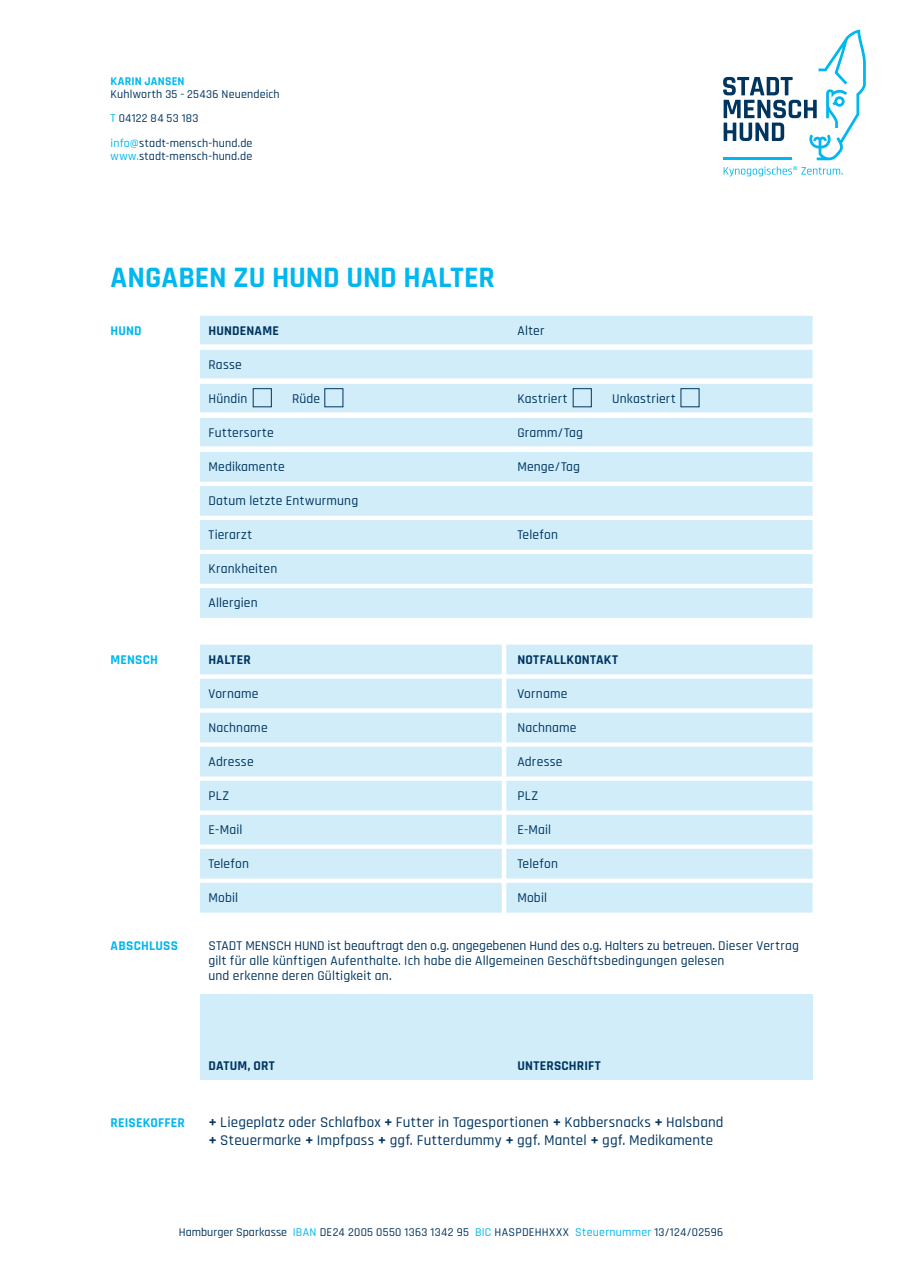
<style>
.page{position:relative;width:902px;height:1272px;background:#fff}
.page>*{position:absolute;margin:0;border:0;box-sizing:border-box;transform-origin:0 0}
.t1{font:700 30px "Rajdhani";letter-spacing:-.005em;color:#00b7ef}
.t2{font:500 15px/18px "Rajdhani";letter-spacing:.01em;color:#003560}
.t3{font:500 13.5px/15px "Rajdhani";letter-spacing:.01em;color:#003560}
.t4{font:700 13.5px "Rajdhani";letter-spacing:.015em;color:#003560}
.t5{font:700 13.5px "Rajdhani";letter-spacing:.015em;color:#00b7ef}
.t6{font:500 12px/24.3px "Rajdhani";letter-spacing:.02em;color:#003560}
.t7{font:700 12px "Rajdhani";letter-spacing:.015em;color:#00b7ef}
.s1{color:#00b7ef}
.s2{font-weight:700}
</style>
<div class="page">
<div style="left:200px;top:993px;width:612px;height:86px;background:#d1edfa"></div>
<div style="left:200px;top:316px;width:612px;height:28px;background:#d1edfa"></div>
<div style="left:200px;top:350px;width:612px;height:28px;background:#d1edfa"></div>
<div style="left:200px;top:384px;width:612px;height:28px;background:#d1edfa"></div>
<div style="left:200px;top:418px;width:612px;height:28px;background:#d1edfa"></div>
<div style="left:200px;top:452px;width:612px;height:29px;background:#d1edfa"></div>
<div style="left:200px;top:486px;width:612px;height:29px;background:#d1edfa"></div>
<div style="left:200px;top:520px;width:612px;height:30px;background:#d1edfa"></div>
<div style="left:200px;top:554px;width:612px;height:30px;background:#d1edfa"></div>
<div style="left:200px;top:588px;width:612px;height:30px;background:#d1edfa"></div>
<div style="left:200px;top:644px;width:612px;height:30px;background:#d1edfa"></div>
<div style="left:200px;top:678px;width:612px;height:30px;background:#d1edfa"></div>
<div style="left:200px;top:712px;width:612px;height:30px;background:#d1edfa"></div>
<div style="left:200px;top:746px;width:612px;height:30px;background:#d1edfa"></div>
<div style="left:200px;top:780px;width:612px;height:30px;background:#d1edfa"></div>
<div style="left:200px;top:814px;width:612px;height:30px;background:#d1edfa"></div>
<div style="left:200px;top:848px;width:612px;height:30px;background:#d1edfa"></div>
<div style="left:200px;top:882px;width:612px;height:30px;background:#d1edfa"></div>
<div style="left:253px;top:388px;width:19px;height:19px;border:1px solid #003560"></div>
<div style="left:324px;top:388px;width:19px;height:19px;border:1px solid #003560"></div>
<div style="left:572px;top:388px;width:19px;height:19px;border:1px solid #003560"></div>
<div style="left:501px;top:625px;width:5px;height:300px;background:#fff"></div>
<svg style="left:723px;top:166px;width:119px;height:10px"></svg>
<svg style="left:723px;top:30px;width:142px;height:130px"></svg>
<p class="t7" style="left:111px;top:73px;width:75px">KARIN JANSEN</p>
<p class="t6" style="left:111px;top:82px;width:170px">Kuhlworth 35 - 25436 Neuendeich<br><span class="s1">T</span> 04122 84 53 183 <span class="s1">info@</span>stadt-mensch-hund.de</p>
<p class="t6" style="left:111px;top:144px;width:143px"><span class="s1">www.</span>stadt-mensch-hund.de</p>
<h1 class="t1" style="left:111px;top:259px;width:386px">ANGABEN ZU HUND UND HALTER</h1>
<p class="t5" style="left:111px;top:322px;width:33px">HUND</p>
<p class="t4" style="left:208px;top:322px;width:72px">HUNDENAME</p>
<p class="t3" style="left:517px;top:323px;width:29px">Alter</p>
<p class="t3" style="left:208px;top:357px;width:35px">Rasse</p>
<p class="t3" style="left:208px;top:391px;width:40px">Hündin</p>
<p class="t3" style="left:292px;top:391px;width:30px">Rüde</p>
<p class="t3" style="left:517px;top:391px;width:52px">Kastriert</p>
<p class="t3" style="left:612px;top:391px;width:65px">Unkastriert</p>
<p class="t3" style="left:208px;top:425px;width:67px">Futtersorte</p>
<p class="t3" style="left:517px;top:425px;width:67px">Gramm/Tag</p>
<p class="t3" style="left:208px;top:459px;width:78px">Medikamente</p>
<p class="t3" style="left:517px;top:459px;width:64px">Menge/Tag</p>
<p class="t3" style="left:208px;top:493px;width:151px">Datum letzte Entwurmung</p>
<p class="t3" style="left:208px;top:528px;width:45px">Tierarzt</p>
<p class="t3" style="left:517px;top:528px;width:42px">Telefon</p>
<p class="t3" style="left:208px;top:562px;width:70px">Krankheiten</p>
<p class="t3" style="left:208px;top:596px;width:51px">Allergien</p>
<p class="t5" style="left:111px;top:651px;width:49px">MENSCH</p>
<p class="t4" style="left:208px;top:651px;width:44px">HALTER</p>
<p class="t4" style="left:517px;top:651px;width:102px">NOTFALLKONTAKT</p>
<p class="t3" style="left:208px;top:686px;width:51px">Vorname</p>
<p class="t3" style="left:517px;top:686px;width:51px">Vorname</p>
<p class="t3" style="left:208px;top:720px;width:61px">Nachname</p>
<p class="t3" style="left:517px;top:720px;width:61px">Nachname</p>
<p class="t3" style="left:208px;top:754px;width:47px">Adresse</p>
<p class="t3" style="left:517px;top:754px;width:47px">Adresse</p>
<p class="t3" style="left:208px;top:788px;width:22px">PLZ</p>
<p class="t3" style="left:517px;top:788px;width:22px">PLZ</p>
<p class="t3" style="left:208px;top:822px;width:35px">E-Mail</p>
<p class="t3" style="left:517px;top:822px;width:35px">E-Mail</p>
<p class="t3" style="left:208px;top:856px;width:42px">Telefon</p>
<p class="t3" style="left:517px;top:856px;width:42px">Telefon</p>
<p class="t3" style="left:208px;top:890px;width:31px">Mobil</p>
<p class="t3" style="left:517px;top:890px;width:31px">Mobil</p>
<p class="t5" style="left:111px;top:937px;width:69px">ABSCHLUSS</p>
<p class="t3" style="left:208px;top:938px;width:592px">STADT MENSCH HUND ist beauftragt den o.g. angegebenen Hund des o.g. Halters zu betreuen. Dieser Vertrag gilt für alle künftigen Aufenthalte. Ich habe die Allgemeinen Geschäftsbedingungen gelesen<br>und erkenne deren Gültigkeit an.</p>
<p class="t4" style="left:208px;top:1057px;width:68px">DATUM, ORT</p>
<p class="t4" style="left:517px;top:1057px;width:85px">UNTERSCHRIFT</p>
<p class="t5" style="left:111px;top:1114px;width:76px">REISEKOFFER</p>
<p class="t2" style="left:208px;top:1113px;width:516px"><span class="s2">+</span> Liegeplatz oder Schlafbox <span class="s2">+</span> Futter in Tagesportionen <span class="s2">+</span> Kabbersnacks <span class="s2">+</span> Halsband <span class="s2">+</span> Steuermarke <span class="s2">+</span> Impfpass <span class="s2">+</span> ggf. Futterdummy <span class="s2">+</span> ggf. Mantel <span class="s2">+</span> ggf. Medikamente</p>
<p class="t6" style="left:179px;top:1220px;width:546px">Hamburger Sparkasse <span class="s1">IBAN</span> DE24 2005 0550 1363 1342 95 <span class="s1">BIC</span> HASPDEHHXXX <span class="s1">Steuernummer</span> 13/124/02596</p>
</div>
